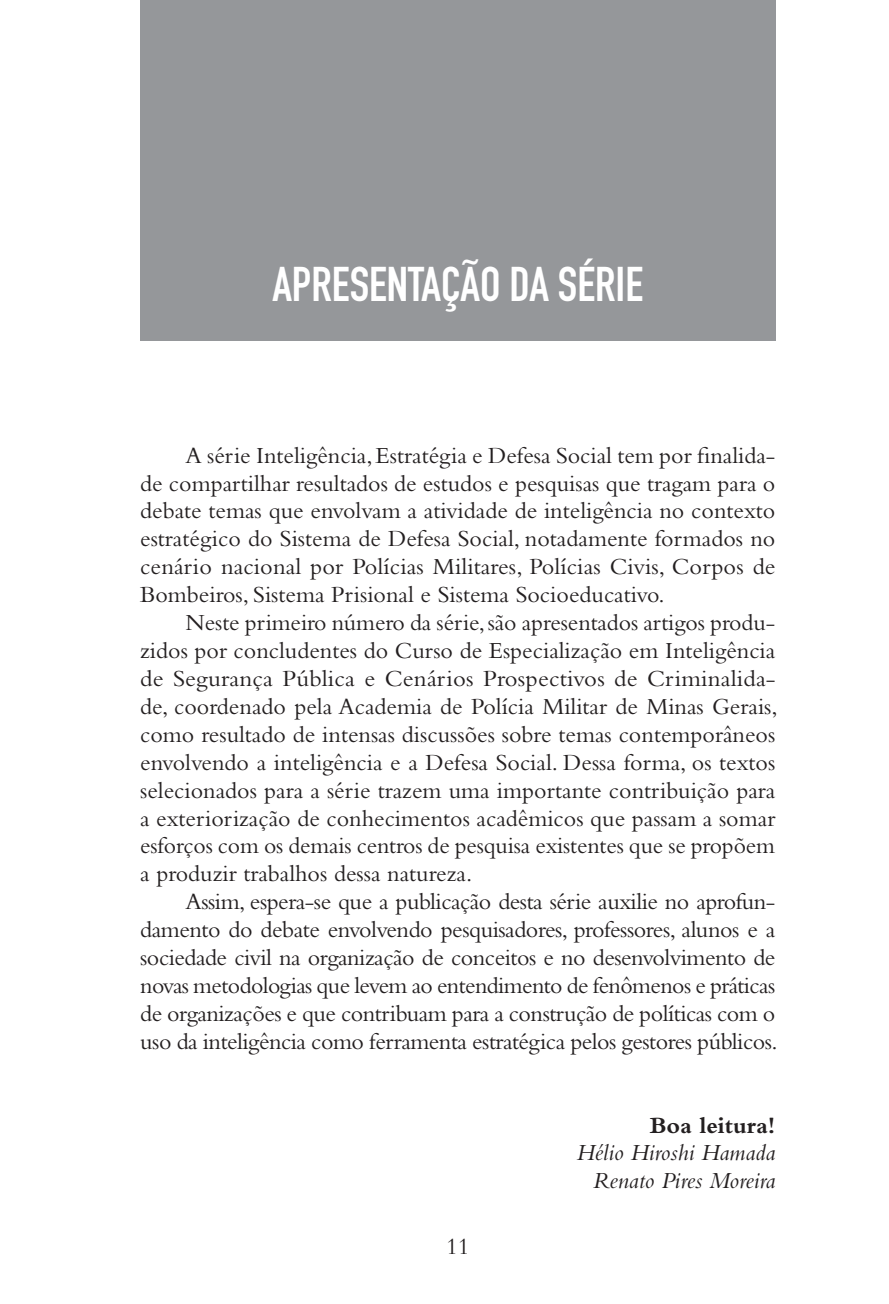
<style>
.page{position:relative;width:889px;height:1304px;background:#fff}
.page>*{position:absolute;margin:0;border:0;box-sizing:border-box;transform-origin:0 0}
.t1{font:48px "DIN Engschrift Std";color:#fff}
.t2{font:24px/28px "Bembo Std";color:#231f20;text-align:justify}
.t3{font:italic 24px/28px "Bembo Std";color:#231f20;text-align:right}
.t4{font:700 24px "Bembo Std";color:#231f20}
</style>
<div class="page">
<div style="left:140px;top:0;width:635px;height:340px;background:#95979a"></div>
<h1 class="t1" style="left:272px;top:255px;width:372px">APRESENTAÇÃO DA SÉRIE</h1>
<p class="t2" style="left:140px;top:440px;width:637px;text-indent:45px">A série Inteligência, Estratégia e Defesa Social tem por finalida&shy;de compartilhar resultados de estudos e pesquisas que tragam para o debate temas que envolvam a atividade de inteligência no contexto estratégico do Sistema de Defesa Social, notadamente formados no cenário nacional por Polícias Militares, Polícias Civis, Corpos de Bombeiros, Sistema Prisional e Sistema Socioeducativo.</p>
<p class="t2" style="left:140px;top:608px;width:639px;text-indent:45px">Neste primeiro número da série, são apresentados artigos produ&shy;zidos por concludentes do Curso de Especialização em Inteligência de Segurança Pública e Cenários Prospectivos de Criminalida&shy;de, coordenado pela Academia de Polícia Militar de Minas Gerais, como resultado de intensas discussões sobre temas contemporâneos envolvendo a inteligência e a Defesa Social. Dessa forma, os textos selecionados para a série trazem uma importante contribuição para a exteriorização de conhecimentos acadêmicos que passam a somar esforços com os demais centros de pesquisa existentes que se propõem a produzir trabalhos dessa natureza.</p>
<p class="t2" style="left:140px;top:887px;width:639px;text-indent:45px">Assim, espera-se que a publicação desta série auxilie no aprofun&shy;damento do debate envolvendo pesquisadores, professores, alunos e a sociedade civil na organização de conceitos e no desenvolvimento de novas metodologias que levem ao entendimento de fenômenos e práticas de organizações e que contribuam para a construção de políticas com o uso da inteligência como ferramenta estratégica pelos gestores públicos.</p>
<p class="t2" style="left:446px;top:1232px;width:25px">11</p>
<p class="t4" style="left:650px;top:1111px;width:127px">Boa leitura!</p>
<p class="t3" style="left:576px;top:1138px;width:200px">Hélio Hiroshi Hamada<br>Renato Pires Moreira</p>
</div>
